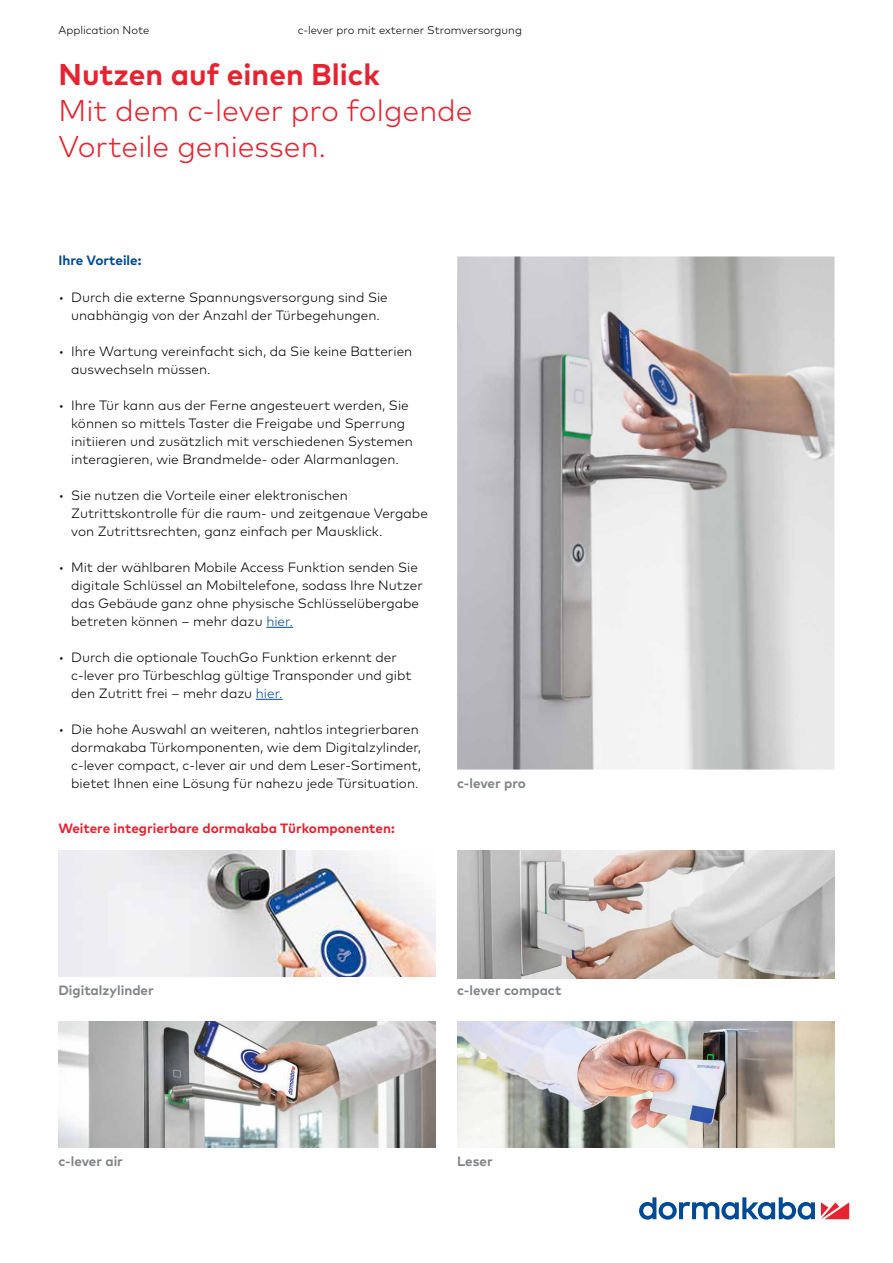
<style>
.page{position:relative;width:893px;height:1263px;background:#fff}
.page>*{position:absolute;margin:0;border:0;box-sizing:border-box;transform-origin:0 0}
.t1{font:300 30px/36px "Mark Pro";color:#e62330}
.t2{font:700 30px "Mark Pro";color:#e62330}
.t3{font:300 13.5px/18px "Mark Pro";color:#000}
.t4{font:700 13.5px "Mark Pro";color:#818587}
.t5{font:700 13.5px "Mark Pro";color:#e62330}
.t6{font:700 13.5px "Mark Pro";color:#004994}
.t7{font:300 11.25px "Mark Pro";color:#000}
.s1{color:#004994}
</style>
<div class="page">
<svg style="left:821px;top:1202px;width:28px;height:17px"></svg>
<svg style="left:639px;top:1197px;width:176px;height:22px"></svg>
<img style="left:58px;top:850px;width:378px;height:126px">
<img style="left:457px;top:1021px;width:377px;height:126px">
<img style="left:457px;top:256px;width:377px;height:513px">
<img style="left:457px;top:850px;width:377px;height:128px">
<img style="left:58px;top:1021px;width:378px;height:126px">
<svg style="left:266px;top:627px;width:27px;height:1px"></svg>
<svg style="left:256px;top:699px;width:27px;height:1px"></svg>
<p class="t7" style="left:58px;top:21px;width:92px">Application Note</p>
<p class="t7" style="left:298px;top:21px;width:226px">c-lever pro mit externer Stromversorgung</p>
<h1 class="t2" style="left:58px;top:52px;width:323px">Nutzen auf einen Blick</h1>
<h1 class="t1" style="left:58px;top:91px;width:416px">Mit dem c-lever pro folgende<br>Vorteile geniessen.</h1>
<p class="t6" style="left:58px;top:250px;width:85px">Ihre Vorteile:</p>
<p class="t3" style="left:58px;top:287px;width:331px;text-align:center">• Durch die externe Spannungsversorgung sind Sie unabhängig von der Anzahl der Türbegehungen.</p>
<p class="t3" style="left:71px;top:341px;width:343px;text-indent:-13px">• Ihre Wartung vereinfacht sich, da Sie keine Batterien auswechseln müssen.</p>
<p class="t3" style="left:71px;top:395px;width:343px;text-indent:-13px">• Ihre Tür kann aus der Ferne angesteuert werden, Sie können so mittels Taster die Freigabe und Sperrung initiieren und zusätzlich mit verschiedenen Systemen interagieren, wie Brandmelde- oder Alarmanlagen.</p>
<p class="t3" style="left:71px;top:485px;width:358px;text-indent:-13px">• Sie nutzen die Vorteile einer elektronischen<br>Zutrittskontrolle für die raum- und zeitgenaue Vergabe von Zutrittsrechten, ganz einfach per Mausklick.</p>
<p class="t3" style="left:71px;top:557px;width:353px;text-indent:-13px">• Mit der wählbaren Mobile Access Funktion senden Sie digitale Schlüssel an Mobiltelefone, sodass Ihre Nutzer das Gebäude ganz ohne physische Schlüsselübergabe betreten können – mehr dazu <span class="s1">hier.</span></p>
<p class="t3" style="left:71px;top:647px;width:342px;text-indent:-13px">• Durch die optionale TouchGo Funktion erkennt der c-lever pro Türbeschlag gültige Transponder und gibt den Zutritt frei – mehr dazu <span class="s1">hier.</span></p>
<p class="t3" style="left:71px;top:719px;width:351px;text-indent:-13px">• Die hohe Auswahl an weiteren, nahtlos integrierbaren dormakaba Türkomponenten, wie dem Digitalzylinder, c-lever compact, c-lever air und dem Leser-Sortiment, bietet Ihnen eine Lösung für nahezu jede Türsituation.</p>
<p class="t5" style="left:58px;top:817px;width:338px">Weitere integrierbare dormakaba Türkomponenten:</p>
<p class="t4" style="left:457px;top:772px;width:70px">c-lever pro</p>
<p class="t4" style="left:58px;top:979px;width:97px">Digitalzylinder</p>
<p class="t4" style="left:457px;top:979px;width:106px">c-lever compact</p>
<p class="t4" style="left:58px;top:1150px;width:66px">c-lever air</p>
<p class="t4" style="left:457px;top:1150px;width:37px">Leser</p>
</div>
